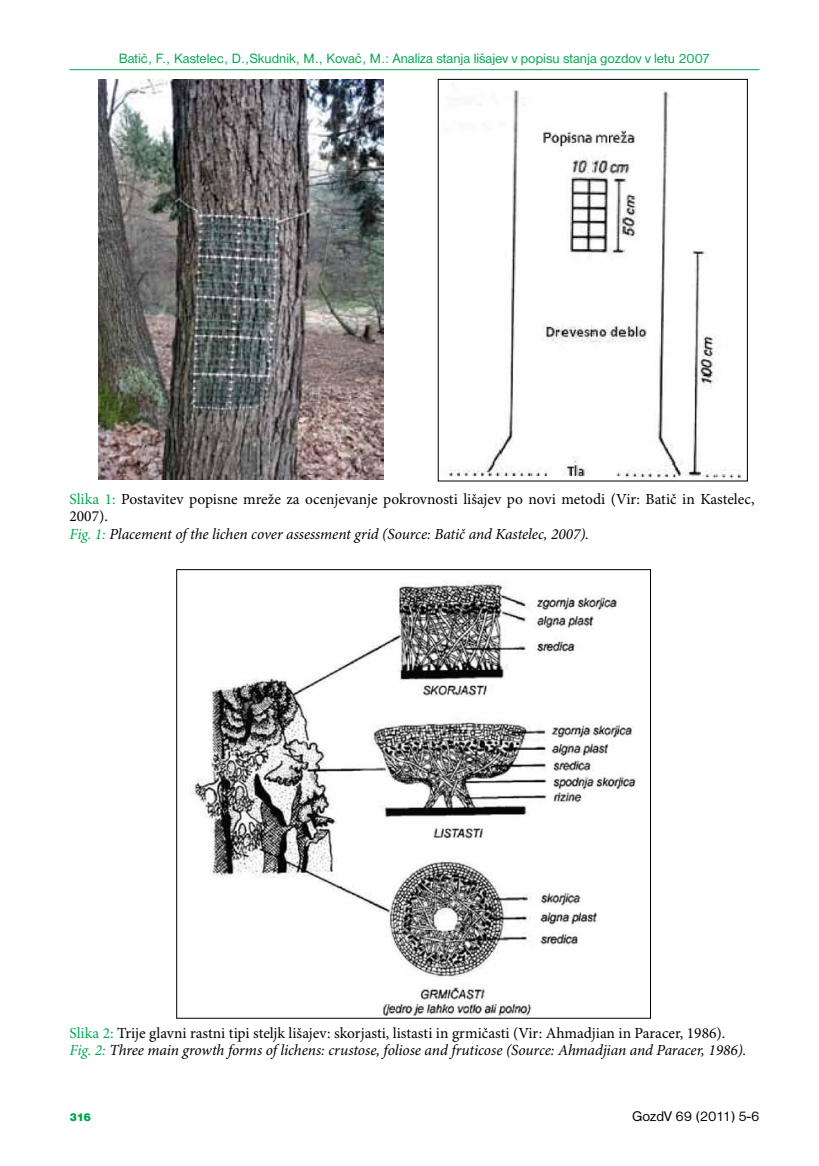
<style>
.page{position:relative;width:819px;height:1166px;background:#fff}
.page>*{position:absolute;margin:0;border:0;box-sizing:border-box;transform-origin:0 0}
.t1{font:15.4px/17.5px "Minion Pro";color:#000}
.t2{font:14.53px "Nimbus San DEE";color:#000}
.t3{font:14px "Nimbus San DEE";color:#00a651}
.t4{font:11.38px "Nimbus San DEE Blac";color:#00a651}
.s1{color:#00a651}
.s2{font-style:italic;color:#00a651}
.s3{font-style:italic}
</style>
<div class="page">
<hr style="left:69px;top:69px;width:690px;height:1px;background:#00a651">
<img style="left:190px;top:582px;width:446px;height:434px">
<img style="left:98px;top:79px;width:285px;height:401px">
<img style="left:448px;top:84px;width:294px;height:395px">
<p class="t3" style="left:119px;top:51px;width:592px">Batič, F., Kastelec, D.,Skudnik, M., Kovač, M.: Analiza stanja lišajev v popisu stanja gozdov v letu 2007</p>
<p class="t1" style="left:69px;top:491px;width:686px"><span class="s1">Slika 1:</span> Postavitev popisne mreže za ocenjevanje pokrovnosti lišajev po novi metodi (Vir: Batič in Kastelec,<br>2007).<br><span class="s2">Fig. 1:</span> <span class="s3">Placement of the lichen cover assessment grid (Source: Batič and Kastelec, 2007).</span></p>
<p class="t1" style="left:69px;top:1025px;width:678px"><span class="s1">Slika 2:</span> Trije glavni rastni tipi steljk lišajev: skorjasti, listasti in grmičasti (Vir: Ahmadjian in Paracer, 1986).<br><span class="s2">Fig. 2:</span> <span class="s3">Three main growth forms of lichens: crustose, foliose and fruticose (Source: Ahmadjian and Paracer, 1986).</span></p>
<p class="t4" style="left:69px;top:1110px;width:23px">316</p>
<p class="t2" style="left:632px;top:1108px;width:129px">GozdV 69 (2011) 5-6</p>
</div>
